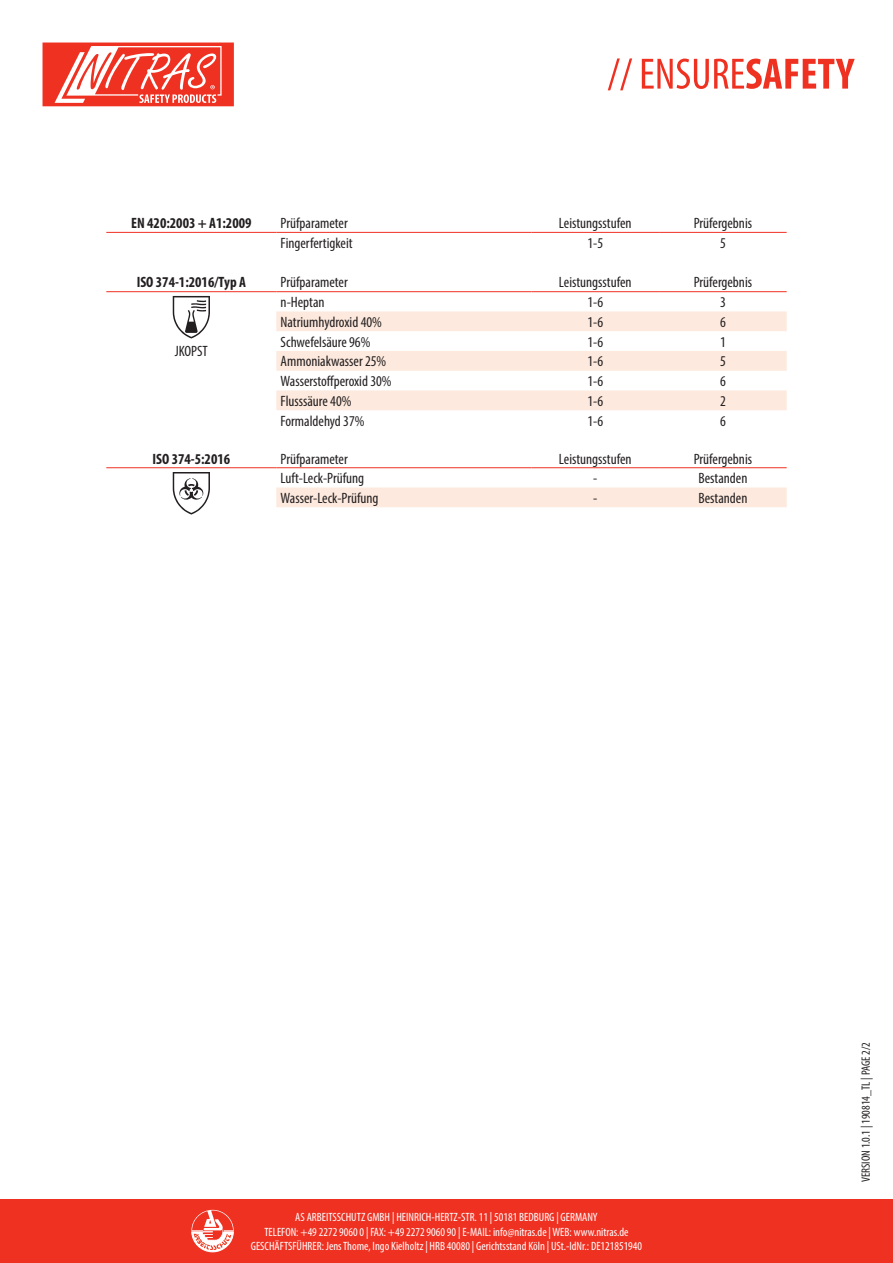
<style>
.page{position:relative;width:893px;height:1263px;background:#fff}
.page>*{position:absolute;margin:0;border:0;box-sizing:border-box;transform-origin:0 0}
.t1{font:condensed 15px "Myriad Pro";color:#231f20}
.t2{font:700 condensed 15px "Myriad Pro";color:#231f20}
.t3{font:condensed 12px/14.4px "Myriad Pro";color:#fff;text-align:center}
.t4{font:condensed 12px "Myriad Pro";color:#231f20}
</style>
<div class="page">
<div style="left:0;top:1199px;width:893px;height:64px;background:#ef3122"></div>
<svg style="left:608px;top:58px;width:247px;height:32px"></svg>
<svg style="left:191px;top:1210px;width:43px;height:42px"></svg>
<svg style="left:43px;top:43px;width:191px;height:63px"></svg>
<hr style="left:106px;top:232px;width:170px;height:1px;background:#ef3122">
<hr style="left:276px;top:232px;width:255px;height:1px;background:#ef3122">
<hr style="left:531px;top:232px;width:128px;height:1px;background:#ef3122">
<hr style="left:659px;top:232px;width:128px;height:1px;background:#ef3122">
<svg style="left:276px;top:311px;width:511px;height:99px;fill:#fde9dd"></svg>
<hr style="left:106px;top:291px;width:170px;height:1px;background:#ef3122">
<hr style="left:276px;top:291px;width:255px;height:1px;background:#ef3122">
<hr style="left:531px;top:291px;width:128px;height:1px;background:#ef3122">
<hr style="left:659px;top:291px;width:128px;height:1px;background:#ef3122">
<svg style="left:173px;top:296px;width:37px;height:42px"></svg>
<div style="left:276px;top:487px;width:511px;height:20px;background:#fde9dd"></div>
<hr style="left:106px;top:467px;width:170px;height:1px;background:#ef3122">
<hr style="left:276px;top:467px;width:255px;height:1px;background:#ef3122">
<hr style="left:531px;top:467px;width:128px;height:1px;background:#ef3122">
<hr style="left:659px;top:467px;width:128px;height:1px;background:#ef3122">
<svg style="left:173px;top:472px;width:37px;height:42px"></svg>
<p class="t2" style="left:131px;top:214px;width:122px">EN 420:2003 + A1:2009</p>
<p class="t1" style="left:281px;top:214px;width:69px">Prüfparameter</p>
<p class="t1" style="left:559px;top:214px;width:74px">Leistungsstufen</p>
<p class="t1" style="left:694px;top:214px;width:60px">Prüfergebnis</p>
<p class="t1" style="left:281px;top:234px;width:73px">Fingerfertigkeit</p>
<p class="t1" style="left:587px;top:234px;width:17px">1-5</p>
<p class="t1" style="left:720px;top:234px;width:7px">5</p>
<p class="t2" style="left:137px;top:273px;width:111px">ISO 374-1:2016/Typ A</p>
<p class="t1" style="left:281px;top:273px;width:69px">Prüfparameter</p>
<p class="t1" style="left:559px;top:273px;width:74px">Leistungsstufen</p>
<p class="t1" style="left:694px;top:273px;width:60px">Prüfergebnis</p>
<p class="t1" style="left:175px;top:342px;width:35px">JKOPST</p>
<p class="t1" style="left:281px;top:293px;width:45px">n-Heptan</p>
<p class="t1" style="left:587px;top:293px;width:17px">1-6</p>
<p class="t1" style="left:720px;top:293px;width:7px">3</p>
<p class="t1" style="left:281px;top:313px;width:103px">Natriumhydroxid 40%</p>
<p class="t1" style="left:587px;top:313px;width:17px">1-6</p>
<p class="t1" style="left:720px;top:313px;width:7px">6</p>
<p class="t1" style="left:281px;top:333px;width:91px">Schwefelsäure 96%</p>
<p class="t1" style="left:587px;top:333px;width:17px">1-6</p>
<p class="t1" style="left:720px;top:333px;width:7px">1</p>
<p class="t1" style="left:281px;top:352px;width:107px">Ammoniakwasser 25%</p>
<p class="t1" style="left:587px;top:352px;width:17px">1-6</p>
<p class="t1" style="left:720px;top:352px;width:7px">5</p>
<p class="t1" style="left:281px;top:372px;width:112px">Wasserstoffperoxid 30%</p>
<p class="t1" style="left:587px;top:372px;width:17px">1-6</p>
<p class="t1" style="left:720px;top:372px;width:7px">6</p>
<p class="t1" style="left:281px;top:392px;width:72px">Flusssäure 40%</p>
<p class="t1" style="left:587px;top:392px;width:17px">1-6</p>
<p class="t1" style="left:720px;top:392px;width:7px">2</p>
<p class="t1" style="left:281px;top:412px;width:85px">Formaldehyd 37%</p>
<p class="t1" style="left:587px;top:412px;width:17px">1-6</p>
<p class="t1" style="left:720px;top:412px;width:7px">6</p>
<p class="t2" style="left:152px;top:449px;width:79px">ISO 374-5:2016</p>
<p class="t1" style="left:281px;top:449px;width:69px">Prüfparameter</p>
<p class="t1" style="left:559px;top:449px;width:74px">Leistungsstufen</p>
<p class="t1" style="left:694px;top:449px;width:60px">Prüfergebnis</p>
<p class="t1" style="left:281px;top:469px;width:85px">Luft-Leck-Prüfung</p>
<p class="t1" style="left:593px;top:469px;width:6px">-</p>
<p class="t1" style="left:698px;top:469px;width:51px">Bestanden</p>
<p class="t1" style="left:281px;top:489px;width:99px">Wasser-Leck-Prüfung</p>
<p class="t1" style="left:593px;top:489px;width:6px">-</p>
<p class="t1" style="left:698px;top:489px;width:51px">Bestanden</p>
<p class="t3" style="left:251px;top:1210px;width:393px">AS ARBEITSSCHUTZ GMBH | HEINRICH-HERTZ-STR. 11 | 50181 BEDBURG | GERMANY<br>TELEFON: +49 2272 9060 0 | FAX: +49 2272 9060 90 | E-MAIL: info@nitras.de | WEB: www.nitras.de<br>GESCHÄFTSFÜHRER: Jens Thome, Ingo Kielholtz | HRB 40080 | Gerichtsstand Köln | USt.-IdNr.: DE121851940</p>
<p class="t4" style="left:859px;top:1182px;width:141px;rotate:-90deg">VERSION 1.0.1 | 190814_TL | PAGE 2/2</p>
</div>
